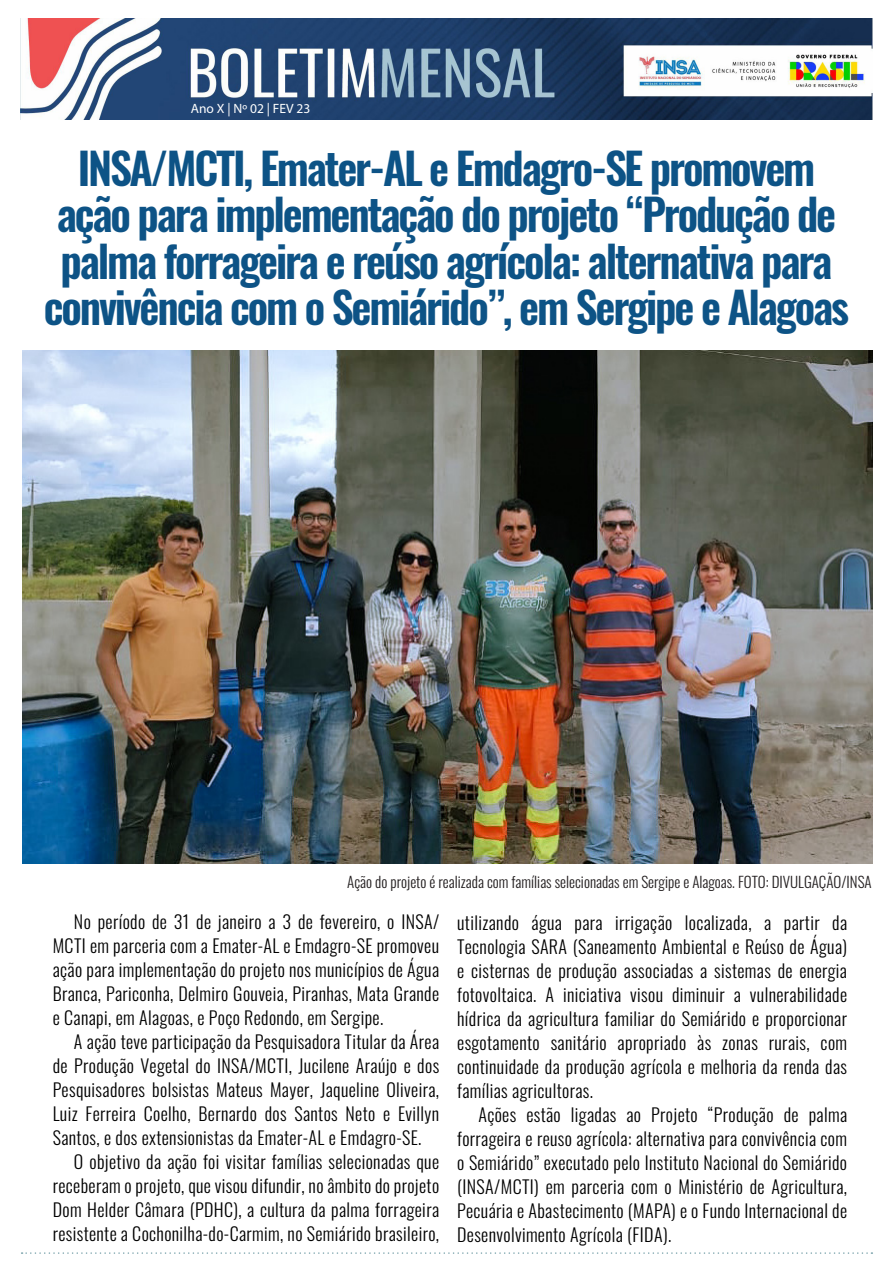
<style>
.page{position:relative;width:893px;height:1263px;background:#fff}
.page>*{position:absolute;margin:0;border:0;box-sizing:border-box;transform-origin:0 0}
.t1{font:43.5px/46.5px "Oswald";letter-spacing:-.05em;color:#0d5386;text-align:center}
.t2{font:300 18px/24px "Oswald";letter-spacing:.02em;color:#000;text-align:justify}
.t3{font:300 15px "Oswald";color:#231f20}
.t4{font:13.5px "Myriad Pro";color:#fff}
</style>
<div class="page">
<svg style="left:22px;top:1252px;width:850px;height:2px"></svg>
<img style="left:21px;top:18px;width:851px;height:101px">
<img style="left:22px;top:351px;width:850px;height:512px">
<p class="t4" style="left:191px;top:100px;width:121px">Ano X | Nº 02 | FEV 23</p>
<p class="t1" style="left:44px;top:141px;width:807px">INSA/MCTI, Emater-AL e Emdagro-SE promovem ação para implementação do projeto “Produção de palma forrageira e reúso agrícola: alternativa para convivência com o Semiárido”, em Sergipe e Alagoas</p>
<p class="t3" style="left:347px;top:868px;width:526px">Ação do projeto é realizada com famílias selecionadas em Sergipe e Alagoas. FOTO: DIVULGAÇÃO/INSA</p>
<p class="t2" style="left:53px;top:907px;width:388px;text-indent:21px">No período de 31 de janeiro a 3 de fevereiro, o INSA/ MCTI em parceria com a Emater-AL e Emdagro-SE promoveu ação para implementação do projeto nos municípios de Água Branca, Pariconha, Delmiro Gouveia, Piranhas, Mata Grande e Canapi, em Alagoas, e Poço Redondo, em Sergipe.</p>
<p class="t2" style="left:53px;top:1027px;width:388px;text-indent:21px">A ação teve participação da Pesquisadora Titular da Área de Produção Vegetal do INSA/MCTI, Jucilene Araújo e dos Pesquisadores bolsistas Mateus Mayer, Jaqueline Oliveira, Luiz Ferreira Coelho, Bernardo dos Santos Neto e Evillyn Santos, e dos extensionistas da Emater-AL e Emdagro-SE.</p>
<p class="t2" style="left:53px;top:1147px;width:388px;text-indent:21px">O objetivo da ação foi visitar famílias selecionadas que receberam o projeto, que visou difundir, no âmbito do projeto Dom Helder Câmara (PDHC), a cultura da palma forrageira resistente a Cochonilha-do-Carmim, no Semiárido brasileiro,</p>
<p class="t2" style="left:457px;top:908px;width:391px">utilizando água para irrigação localizada, a partir da Tecnologia SARA (Saneamento Ambiental e Reúso de Água) e cisternas de produção associadas a sistemas de energia fotovoltaica. A iniciativa visou diminuir a vulnerabilidade hídrica da agricultura familiar do Semiárido e proporcionar esgotamento sanitário apropriado às zonas rurais, com continuidade da produção agrícola e melhoria da renda das famílias agricultoras.</p>
<p class="t2" style="left:457px;top:1100px;width:391px;text-indent:21px">Ações estão ligadas ao Projeto “Produção de palma forrageira e reuso agrícola: alternativa para convivência com o Semiárido” executado pelo Instituto Nacional do Semiárido (INSA/MCTI) em parceria com o Ministério de Agricultura, Pecuária e Abastecimento (MAPA) e o Fundo Internacional de Desenvolvimento Agrícola (FIDA).</p>
</div>
